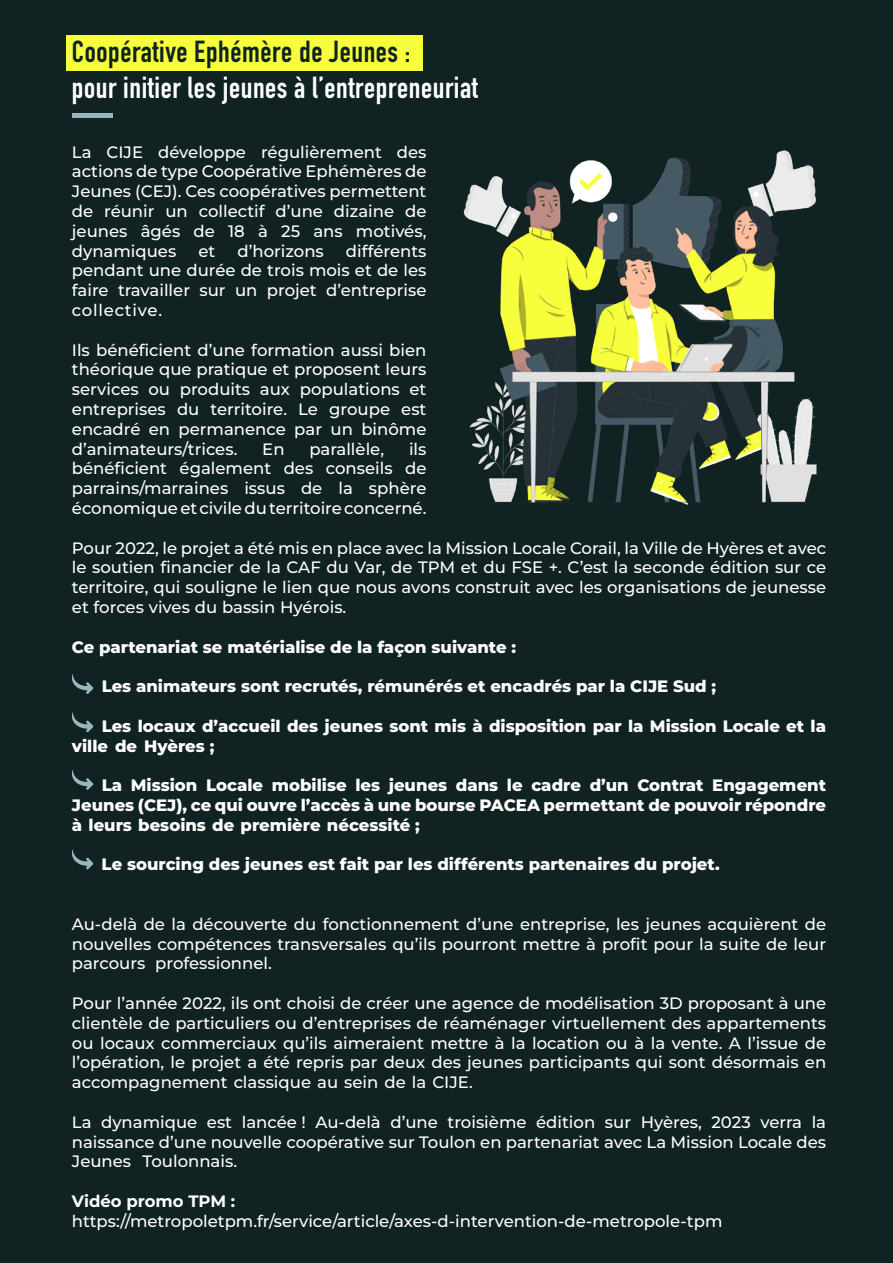
<style>
.page{position:relative;width:893px;height:1263px;background:#102221}
.page>*{position:absolute;margin:0;border:0;box-sizing:border-box;transform-origin:0 0}
.t1{font:700 30px "DIN Condensed";letter-spacing:.02em;color:#fff}
.t2{font:700 30px "DIN Condensed";letter-spacing:.02em;color:#102221}
.t3{font:500 16.5px/19.8px "Montserrat";color:#fff;text-align:justify}
.t4{font:800 16.5px/19.8px "Montserrat";color:#fff}
.t5{font:700 16.5px "Montserrat";color:#fff}
</style>
<div class="page">
<div style="left:67px;top:35px;width:356px;height:36px;background:#f7ff3c"></div>
<hr style="left:72px;top:114px;width:40px;height:4px;background:#98b7bd">
<svg style="left:72px;top:674px;width:21px;height:20px"></svg>
<svg style="left:72px;top:712px;width:21px;height:21px"></svg>
<svg style="left:72px;top:770px;width:21px;height:20px"></svg>
<svg style="left:72px;top:849px;width:21px;height:21px"></svg>
<img style="left:463px;top:150px;width:354px;height:355px">
<h1 class="t2" style="left:72px;top:31px;width:340px">Coopérative Ephémère de Jeunes :</h1>
<h1 class="t1" style="left:72px;top:67px;width:408px">pour initier les jeunes à l’entrepreneuriat</h1>
<p class="t3" style="left:72px;top:141px;width:356px">La CIJE développe régulièrement des actions de type Coopérative Ephémères de Jeunes (CEJ). Ces coopératives permettent de réunir un collectif d’une dizaine de jeunes âgés de 18 à 25 ans motivés, dynamiques</p>
<p class="t3" style="left:72px;top:240px;width:356px;text-indent:274px">différents pendant une durée de trois mois et de les faire travailler sur un projet d’entreprise collective.</p>
<p class="t3" style="left:72px;top:339px;width:356px">Ils bénéficient d’une formation aussi bien théorique que pratique et proposent leurs services ou produits aux populations et entreprises du territoire. Le groupe est encadré en permanence par un binôme d’animateurs/trices.</p>
<p class="t3" style="left:198px;top:240px;width:18px">et</p>
<p class="t3" style="left:237px;top:240px;width:88px">d’horizons</p>
<p class="t3" style="left:72px;top:438px;width:356px;text-indent:337px">ils bénéficient également des conseils de parrains/marraines issus de la sphère économique et civile du territoire concerné.</p>
<p class="t3" style="left:72px;top:537px;width:756px">Pour 2022, le projet a été mis en place avec la Mission Locale Corail, la Ville de Hyères et avec le soutien financier de la CAF du Var, de TPM et du FSE +. C’est la seconde édition sur ce territoire, qui souligne le lien que nous avons construit avec les organisations de jeunesse et forces vives du bassin Hyérois.</p>
<p class="t4" style="left:72px;top:636px;width:446px">Ce partenariat se matérialise de la façon suivante :</p>
<p class="t4" style="left:102px;top:676px;width:616px">Les animateurs sont recrutés, rémunérés et encadrés par la CIJE Sud ;</p>
<p class="t4" style="left:72px;top:716px;width:756px;text-indent:30px">Les locaux d’accueil des jeunes sont mis à disposition par la Mission Locale et la ville de Hyères ;</p>
<p class="t4" style="left:72px;top:775px;width:756px;text-align:justify;text-indent:30px">La Mission Locale mobilise les jeunes dans le cadre d’un Contrat Engagement Jeunes (CEJ), ce qui ouvre l’accès à une bourse PACEA permettant de pouvoir répondre à leurs besoins de première nécessité ;</p>
<p class="t4" style="left:102px;top:854px;width:620px">Le sourcing des jeunes est fait par les différents partenaires du projet.</p>
<p class="t3" style="left:262px;top:438px;width:24px">En</p>
<p class="t3" style="left:309px;top:438px;width:76px">parallèle,</p>
<p class="t3" style="left:72px;top:914px;width:756px">Au-delà de la découverte du fonctionnement d’une entreprise, les jeunes acquièrent de nouvelles compétences transversales qu’ils pourront mettre à profit pour la suite de leur parcours professionnel.</p>
<p class="t3" style="left:72px;top:993px;width:756px">Pour l’année 2022, ils ont choisi de créer une agence de modélisation 3D proposant à une clientèle de particuliers ou d’entreprises de réaménager virtuellement des appartements ou locaux commerciaux qu’ils aimeraient mettre à la location ou à la vente. A l’issue de l’opération, le projet a été repris par deux des jeunes participants qui sont désormais en accompagnement classique au sein de la CIJE.</p>
<p class="t3" style="left:72px;top:1112px;width:756px">La dynamique est lancée ! Au-delà d’une troisième édition sur Hyères, 2023 verra la naissance d’une nouvelle coopérative sur Toulon en partenariat avec La Mission Locale des Jeunes Toulonnais.</p>
<p class="t5" style="left:72px;top:1190px;width:165px">Vidéo promo TPM :</p>
<p class="t3" style="left:72px;top:1211px;width:652px">https://metropoletpm.fr/service/article/axes-d-intervention-de-metropole-tpm</p>
</div>
